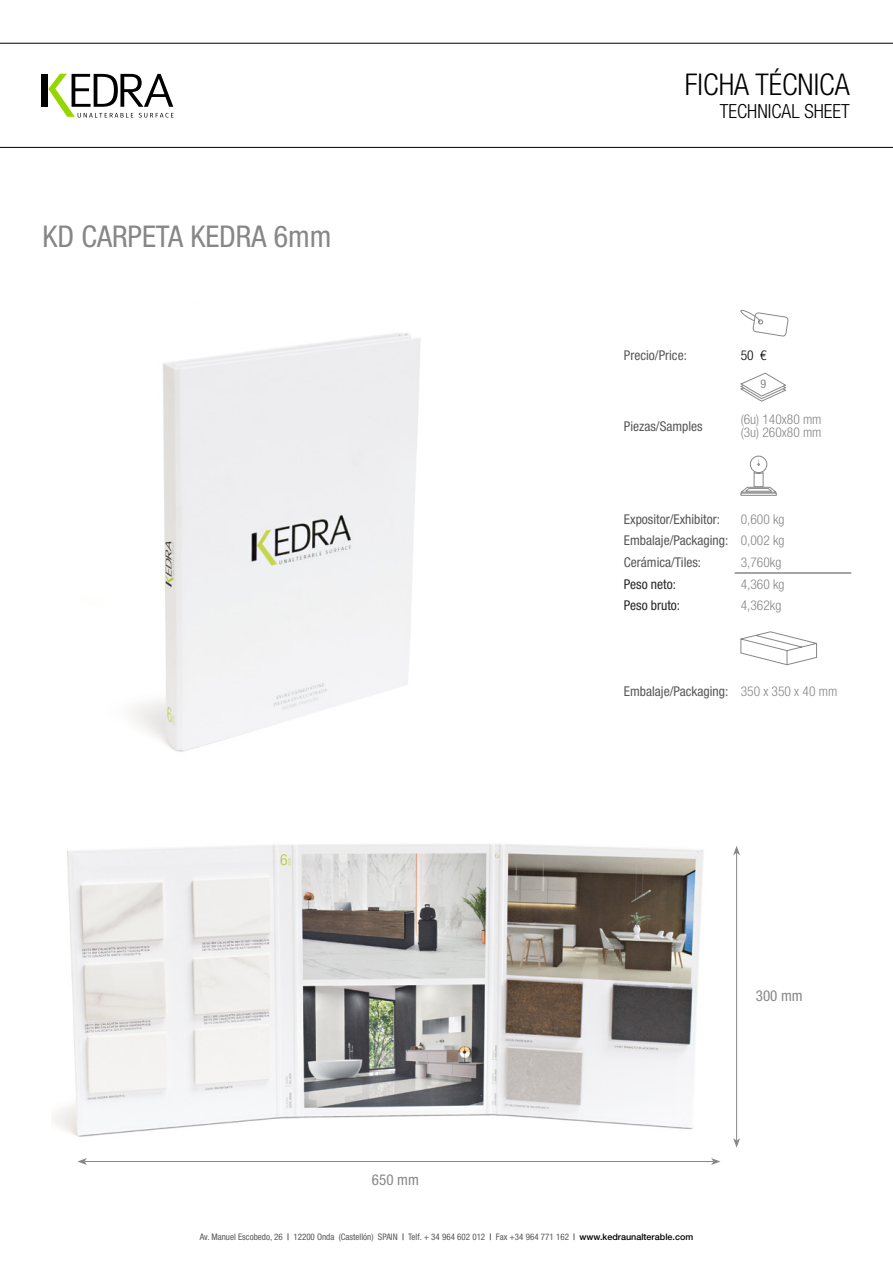
<style>
.page{position:relative;width:893px;height:1263px;background:#fff}
.page>*{position:absolute;margin:0;border:0;box-sizing:border-box;transform-origin:0 0}
.t1{font:condensed 30px "Helvetica Neue LT Std";color:#878787}
.t2{font:300 condensed 30px "Helvetica Neue LT Std";color:#000}
.t3{font:300 condensed 19.5px "Helvetica Neue LT Std";color:#000}
.t4{font:condensed 15px "Helvetica Neue LT Std";color:#878787}
.t5{font:condensed 13.5px/21.6px "Helvetica Neue LT Std";color:#575756;text-align:justify}
.t6{font:300 condensed 13.5px/13.5px "Helvetica Neue LT Std";color:#878787}
.t7{font:condensed 13.5px "Helvetica Neue LT Std";color:#282827}
.t8{font:300 condensed 13.5px "Helvetica Neue LT Std";color:#000}
.t9{font:condensed 12px "Helvetica Neue LT Std";color:#878787}
.t10{font:condensed 9px "Helvetica Neue LT Std";color:#575756}
.s1{font-weight:300;color:#878787}
.s2{color:#000}
.s3{font-weight:500;font-stretch:normal;color:#000}
</style>
<div class="page">
<img style="left:52px;top:844px;width:652px;height:293px">
<img style="left:130px;top:333px;width:291px;height:419px">
<svg style="left:0;top:43px;width:893px;height:105px"></svg>
<div style="left:42px;top:74px;width:6px;height:33px;background:#000"></div>
<svg style="left:48px;top:74px;width:125px;height:44px"></svg>
<hr style="left:736px;top:853px;width:1px;height:287px;background:#878787">
<svg style="left:733px;top:846px;width:7px;height:9px"></svg>
<svg style="left:733px;top:1138px;width:7px;height:10px"></svg>
<hr style="left:85px;top:1161px;width:628px;height:1px;background:#878787">
<svg style="left:711px;top:1158px;width:10px;height:7px"></svg>
<svg style="left:77px;top:1158px;width:10px;height:7px"></svg>
<hr style="left:735px;top:572px;width:116px;height:2px;background:#878787">
<svg style="left:740px;top:310px;width:48px;height:26px"></svg>
<svg style="left:740px;top:373px;width:46px;height:29px"></svg>
<div style="left:750px;top:456px;width:17px;height:17px;border:1px solid #878787;border-radius:50%"></div>
<svg style="left:757px;top:456px;width:3px;height:10px"></svg>
<svg style="left:740px;top:472px;width:37px;height:21px"></svg>
<div style="left:741px;top:493px;width:35px;height:2px;background:#fff;border:1px solid #878787"></div>
<svg style="left:740px;top:631px;width:77px;height:34px"></svg>
<h1 class="t1" style="left:43px;top:219px;width:290px">KD CARPETA KEDRA 6mm</h1>
<p class="t4" style="left:372px;top:1171px;width:48px">650 mm</p>
<h1 class="t2" style="left:685px;top:67px;width:166px">FICHA TÉCNICA</h1>
<h2 class="t3" style="left:720px;top:100px;width:131px">TECHNICAL SHEET</h2>
<p class="t5" style="left:624px;top:344px;width:64px">Precio/Price:</p>
<p class="t8" style="left:741px;top:348px;width:27px">50 €</p>
<p class="t9" style="left:760px;top:377px;width:7px">9</p>
<p class="t5" style="left:624px;top:415px;width:80px">Piezas/Samples</p>
<p class="t6" style="left:741px;top:412px;width:82px">(6u) 140x80 mm (3u) 260x80 mm</p>
<p class="t5" style="left:624px;top:508px;width:97px">Expositor/Exhibitor:</p>
<p class="t5" style="left:624px;top:508px;width:162px;text-indent:117px"><span class="s1">0,600 kg </span>Embalaje/Packaging: <span class="s1">0,002 kg </span>Cerámica/Tiles:</p>
<p class="t6" style="left:741px;top:555px;width:42px">3,760kg</p>
<p class="t7" style="left:624px;top:576px;width:53px">Peso neto:</p>
<p class="t6" style="left:741px;top:577px;width:45px">4,360 kg</p>
<p class="t7" style="left:624px;top:598px;width:58px">Peso bruto:</p>
<p class="t6" style="left:741px;top:599px;width:42px">4,362kg</p>
<p class="t5" style="left:624px;top:680px;width:215px">Embalaje/Packaging: <span class="s1">350 x 350 x 40 mm</span></p>
<p class="t4" style="left:756px;top:987px;width:48px">300 mm</p>
<p class="t10" style="left:200px;top:1232px;width:495px">Av. Manuel Escobedo, 26 <span class="s2">|</span> 12200 Onda (Castellón) SPAIN <span class="s2">|</span> Telf. + 34 964 602 012 <span class="s2">|</span> Fax +34 964 771 162 <span class="s2">|</span> <span class="s3">www.kedraunalterable.com</span></p>
</div>
